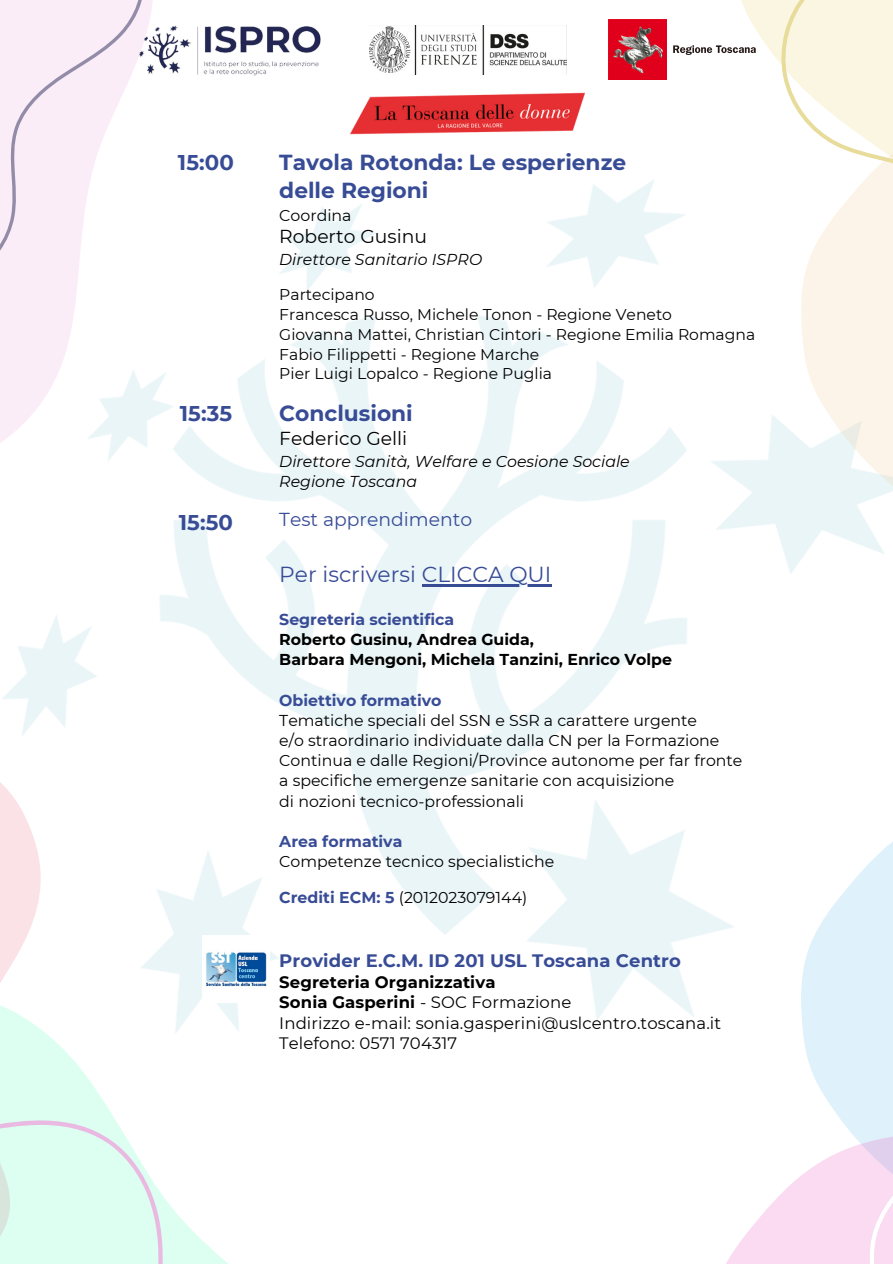
<style>
.page{position:relative;width:893px;height:1264px;background:#fff}
.page>*{position:absolute;margin:0;border:0;box-sizing:border-box;transform-origin:0 0}
.t1{font:700 21.75px "Montserrat";color:#384c96}
.t2{font:21.75px "Montserrat";color:#384c96}
.t3{font:700 21.3px "Montserrat";letter-spacing:.005em;color:#384c96}
.t4{font:18.75px "Montserrat";color:#000}
.t5{font:18.75px "Montserrat";color:#384c96}
.t6{font:700 18px "Montserrat";letter-spacing:.005em;color:#384c96}
.t7{font:16.5px "Montserrat";letter-spacing:.005em;color:#000}
.t8{font:700 16.5px "Montserrat";letter-spacing:.005em;color:#000}
.t9{font:15.75px "Montserrat";color:#000}
.t10{font:italic 15.75px "Montserrat";color:#000}
.t11{font:700 15.75px "Montserrat";color:#000}
.t12{font:700 15.75px "Montserrat";color:#384c96}
.t13{font:15.6px "Montserrat";color:#000}
.s1{font-weight:700;color:#384c96}
.s2{font-weight:400}
</style>
<div class="page">
<img style="left:45px;top:132px;width:651px;height:888px">
<svg style="left:0;top:311px;width:156px;height:199px"></svg>
<svg style="left:0;top:642px;width:78px;height:302px"></svg>
<svg style="left:165px;top:979px;width:263px;height:284px"></svg>
<svg style="left:627px;top:19px;width:69px;height:664px"></svg>
<svg style="left:696px;top:0;width:196px;height:933px"></svg>
<svg style="left:604px;top:933px;width:288px;height:88px"></svg>
<svg style="left:0;top:944px;width:165px;height:319px;fill:#dcfff1"></svg>
<svg style="left:761px;top:0;width:131px;height:426px;fill:#fcf6e9"></svg>
<svg style="left:726px;top:1021px;width:166px;height:242px"></svg>
<svg style="left:0;top:0;width:231px;height:311px"></svg>
<img style="left:203px;top:935px;width:66px;height:67px">
<hr style="left:421px;top:584px;width:130px;height:2px;background:#384c96">
<img style="left:351px;top:92px;width:234px;height:52px">
<img style="left:136px;top:20px;width:185px;height:65px">
<svg style="left:673px;top:45px;width:82px;height:10px"></svg>
<img style="left:608px;top:20px;width:58px;height:60px">
<img style="left:369px;top:26px;width:197px;height:48px">
<p class="t3" style="left:178px;top:149px;width:58px">15:00</p>
<p class="t1" style="left:279px;top:149px;width:348px">Tavola Rotonda: Le esperienze</p>
<p class="t1" style="left:279px;top:177px;width:151px">delle Regioni</p>
<p class="t9" style="left:279px;top:206px;width:74px">Coordina</p>
<p class="t4" style="left:279px;top:225px;width:149px">Roberto Gusinu</p>
<p class="t10" style="left:279px;top:250px;width:204px">Direttore Sanitario ISPRO</p>
<p class="t13" style="left:279px;top:284px;width:97px">Partecipano</p>
<p class="t13" style="left:279px;top:304px;width:394px">Francesca Russo, Michele Tonon - Regione Veneto</p>
<p class="t13" style="left:279px;top:324px;width:477px">Giovanna Mattei, Christian Cintori - Regione Emilia Romagna</p>
<p class="t13" style="left:279px;top:344px;width:261px">Fabio Filippetti - Regione Marche</p>
<p class="t13" style="left:279px;top:364px;width:274px">Pier Luigi Lopalco - Regione Puglia</p>
<p class="t3" style="left:180px;top:400px;width:54px">15:35</p>
<p class="t1" style="left:279px;top:400px;width:135px">Conclusioni</p>
<p class="t4" style="left:279px;top:426px;width:129px">Federico Gelli</p>
<p class="t10" style="left:279px;top:452px;width:352px">Direttore Sanità, Welfare e Coesione Sociale</p>
<p class="t10" style="left:279px;top:472px;width:139px">Regione Toscana</p>
<p class="t3" style="left:179px;top:509px;width:56px">15:50</p>
<p class="t5" style="left:279px;top:508px;width:194px">Test apprendimento</p>
<p class="t2" style="left:279px;top:561px;width:273px">Per iscriversi CLICCA QUI</p>
<p class="t12" style="left:279px;top:609px;width:176px">Segreteria scientifica</p>
<p class="t11" style="left:279px;top:629px;width:256px">Roberto Gusinu, Andrea Guida,</p>
<p class="t11" style="left:279px;top:650px;width:394px">Barbara Mengoni, Michela Tanzini, Enrico Volpe</p>
<p class="t12" style="left:279px;top:690px;width:164px">Obiettivo formativo</p>
<p class="t9" style="left:279px;top:710px;width:419px">Tematiche speciali del SSN e SSR a carattere urgente</p>
<p class="t9" style="left:279px;top:730px;width:441px">e/o straordinario individuate dalla CN per la Formazione</p>
<p class="t9" style="left:279px;top:751px;width:464px">Continua e dalle Regioni/Province autonome per far fronte</p>
<p class="t9" style="left:279px;top:771px;width:396px">a specifiche emergenze sanitarie con acquisizione</p>
<p class="t9" style="left:279px;top:791px;width:246px">di nozioni tecnico-professionali</p>
<p class="t12" style="left:279px;top:831px;width:125px">Area formativa</p>
<p class="t9" style="left:279px;top:851px;width:276px">Competenze tecnico specialistiche</p>
<p class="t9" style="left:279px;top:888px;width:249px"><span class="s1">Crediti ECM: 5</span> (2012023079144)</p>
<p class="t6" style="left:279px;top:949px;width:403px">Provider E.C.M. ID 201 USL Toscana Centro</p>
<p class="t8" style="left:279px;top:972px;width:218px">Segreteria Organizzativa</p>
<p class="t8" style="left:279px;top:992px;width:293px">Sonia Gasperini <span class="s2">- SOC Formazione</span></p>
<p class="t7" style="left:279px;top:1012px;width:443px">Indirizzo e-mail: sonia.gasperini@uslcentro.toscana.it</p>
<p class="t7" style="left:279px;top:1032px;width:179px">Telefono: 0571 704317</p>
</div>
